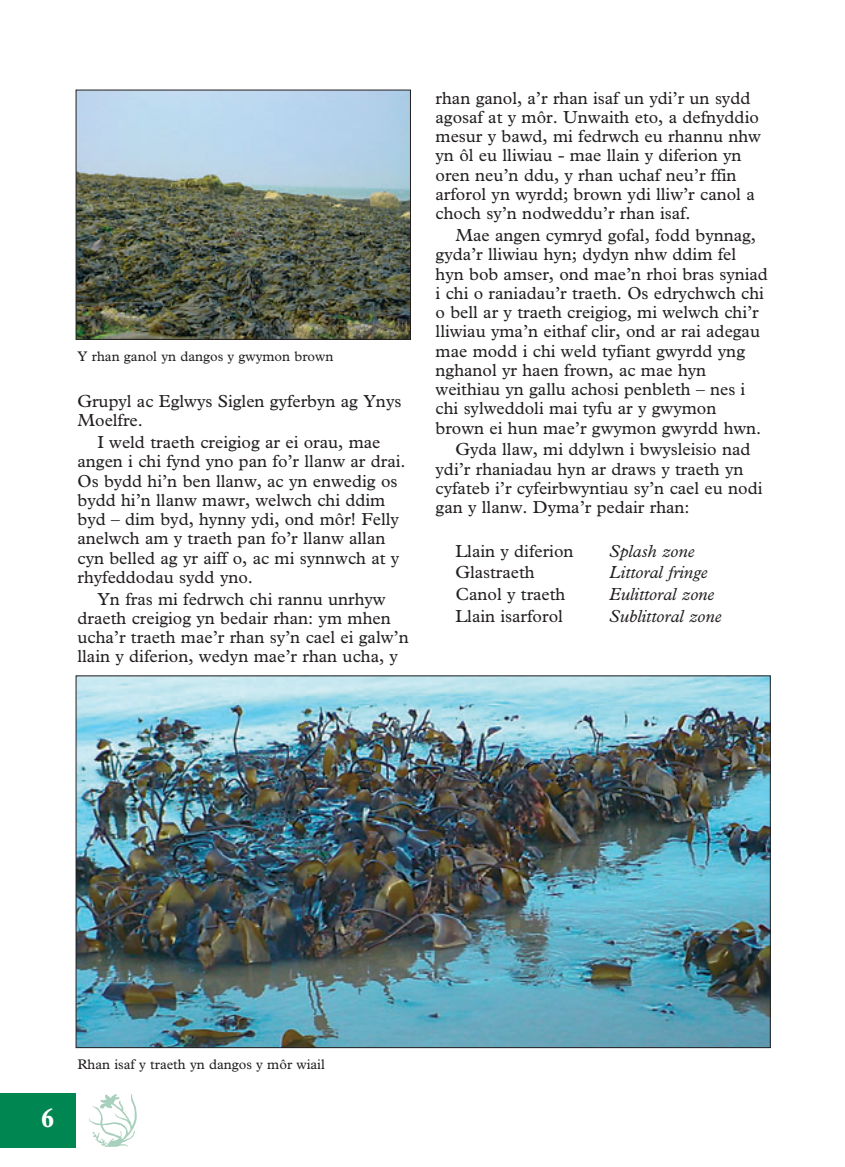
<style>
.page{position:relative;width:845px;height:1167px;background:#fff}
.page>*{position:absolute;margin:0;border:0;box-sizing:border-box;transform-origin:0 0}
.t1{font:700 condensed 28px "Plantin";color:#fff}
.t2{font:17.5px/19.2px "M Plantin";color:#231f20}
.t3{font:italic 17.5px "M Plantin";color:#231f20}
.t4{font:14px "M Plantin";color:#231f20}
</style>
<div class="page">
<img style="left:0;top:89px;width:771px;height:1059px">
<p class="t4" style="left:77px;top:351px;width:257px">Y rhan ganol yn dangos y gwymon brown</p>
<p class="t2" style="left:77px;top:392px;width:325px">Grupyl ac Eglwys Siglen gyferbyn ag Ynys<br>Moelfre.</p>
<p class="t2" style="left:77px;top:433px;width:330px;text-indent:20px">I weld traeth creigiog ar ei orau, mae angen i chi fynd yno pan fo’r llanw ar drai.<br>Os bydd hi’n ben llanw, ac yn enwedig os bydd hi’n llanw mawr, welwch chi ddim byd – dim byd, hynny ydi, ond môr! Felly anelwch am y traeth pan fo’r llanw allan cyn belled ag yr aiff o, ac mi synnwch at y rhyfeddodau sydd yno.</p>
<p class="t2" style="left:77px;top:590px;width:333px;text-indent:20px">Yn fras mi fedrwch chi rannu unrhyw draeth creigiog yn bedair rhan: ym mhen ucha’r traeth mae’r rhan sy’n cael ei galw’n llain y diferion, wedyn mae’r rhan ucha, y</p>
<p class="t2" style="left:435px;top:89px;width:327px">rhan ganol, a’r rhan isaf un ydi’r un sydd agosaf at y môr. Unwaith eto, a defnyddio mesur y bawd, mi fedrwch eu rhannu nhw yn ôl eu lliwiau - mae llain y diferion yn oren neu’n ddu, y rhan uchaf neu’r ffin arforol yn wyrdd; brown ydi lliw’r canol a choch sy’n nodweddu’r rhan isaf.</p>
<p class="t2" style="left:435px;top:226px;width:334px;text-indent:20px">Mae angen cymryd gofal, fodd bynnag, gyda’r lliwiau hyn; dydyn nhw ddim fel hyn bob amser, ond mae’n rhoi bras syniad i chi o raniadau’r traeth. Os edrychwch chi o bell ar y traeth creigiog, mi welwch chi’r lliwiau yma’n eithaf clir, ond ar rai adegau mae modd i chi weld tyfiant gwyrdd yng nghanol yr haen frown, ac mae hyn weithiau yn gallu achosi penbleth – nes i chi sylweddoli mai tyfu ar y gwymon brown ei hun mae’r gwymon gwyrdd hwn.</p>
<p class="t2" style="left:435px;top:441px;width:328px;text-indent:20px">Gyda llaw, mi ddylwn i bwysleisio nad ydi’r rhaniadau hyn ar draws y traeth yn cyfateb i’r cyfeirbwyntiau sy’n cael eu nodi gan y llanw. Dyma’r pedair rhan:</p>
<p class="t2" style="left:455px;top:542px;width:120px">Llain y diferion</p>
<p class="t3" style="left:609px;top:544px;width:87px">Splash zone</p>
<p class="t2" style="left:455px;top:564px;width:81px">Glastraeth</p>
<p class="t3" style="left:609px;top:565px;width:100px">Littoral fringe</p>
<p class="t2" style="left:455px;top:585px;width:111px">Canol y traeth</p>
<p class="t3" style="left:609px;top:587px;width:106px">Eulittoral zone</p>
<p class="t2" style="left:455px;top:607px;width:109px">Llain isarforol</p>
<p class="t3" style="left:609px;top:609px;width:114px">Sublittoral zone</p>
<h1 class="t1" style="left:41px;top:1107px;width:14px">6</h1>
<p class="t4" style="left:77px;top:1058px;width:249px">Rhan isaf y traeth yn dangos y môr wiail</p>
</div>
